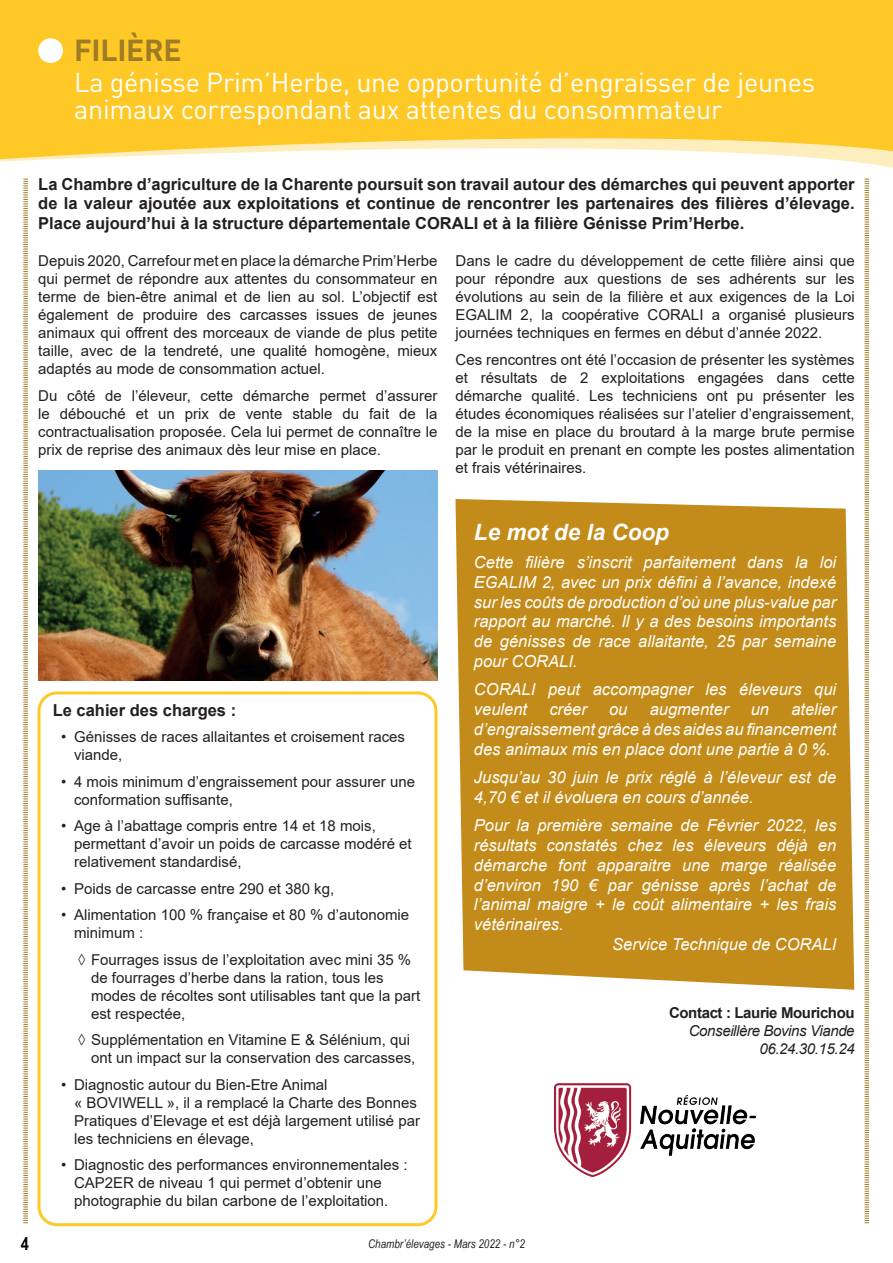
<style>
.page{position:relative;width:893px;height:1263px;background:#fff}
.page>*{position:absolute;margin:0;border:0;box-sizing:border-box;transform-origin:0 0}
.t1{font:700 30px "DINOT";letter-spacing:-.01em;color:#9f7b25}
.t2{font:27px/27px "DINOT";letter-spacing:-.01em;color:#fff}
.t3{font:italic 700 22.5px "Arial";color:#fff}
.t4{font:700 18px "Arial Narrow";color:#000}
.t5{font:italic 16.5px/19.8px "Arial";color:#fff;text-align:justify}
.t6{font:700 16.5px/19.8px "Arial";color:#231f20;text-align:justify}
.t7{font:15px/18px "Arial";color:#231f20}
.t8{font:italic 15px/18px "Arial";letter-spacing:-.025em;color:#231f20;text-align:right}
.t9{font:700 15px "Arial";letter-spacing:-.025em;color:#231f20}
.t10{font:italic 12px "Arial Narrow";color:#231f20}
</style>
<div class="page">
<svg style="left:0;top:0;width:893px;height:159px;background:#fecd37"></svg>
<div style="left:38px;top:691px;width:399px;height:535px;border:3px solid #fec927;border-radius:18px"></div>
<div style="left:38px;top:38px;width:25px;height:25px;background:#fff;border-radius:50%"></div>
<svg style="left:864px;top:178px;width:6px;height:1045px"></svg>
<svg style="left:23px;top:178px;width:5px;height:1045px"></svg>
<div style="left:455px;top:499px;width:399px;height:491px;background:#c38c1a"></div>
<img style="left:555px;top:1083px;width:200px;height:93px">
<img style="left:39px;top:470px;width:399px;height:210px">
<h1 class="t1" style="left:74px;top:31px;width:109px">FILIÈRE</h1>
<h2 class="t2" style="left:74px;top:69px;width:743px">La génisse Prim’Herbe, une opportunité d’engraisser de jeunes animaux correspondant aux attentes du consommateur</h2>
<p class="t6" style="left:38px;top:174px;width:818px">La Chambre d’agriculture de la Charente poursuit son travail autour des démarches qui peuvent apporter de la valeur ajoutée aux exploitations et continue de rencontrer les partenaires des filières d’élevage.<br>Place aujourd’hui à la structure départementale CORALI et à la filière Génisse Prim’Herbe.</p>
<p class="t7" style="left:38px;top:252px;width:401px;text-align:justify">Depuis 2020, Carrefour met en place la démarche Prim’Herbe qui permet de répondre aux attentes du consommateur en terme de bien-être animal et de lien au sol. L’objectif est également de produire des carcasses issues de jeunes animaux qui offrent des morceaux de viande de plus petite taille, avec de la tendreté, une qualité homogène, mieux adaptés au mode de consommation actuel.</p>
<p class="t7" style="left:38px;top:387px;width:401px;text-align:justify">Du côté de l’éleveur, cette démarche permet d’assurer le débouché et un prix de vente stable du fait de la contractualisation proposée. Cela lui permet de connaître le prix de reprise des animaux dès leur mise en place.</p>
<p class="t7" style="left:455px;top:252px;width:401px;text-align:justify">Dans le cadre du développement de cette filière ainsi que pour répondre aux questions de ses adhérents sur les évolutions au sein de la filière et aux exigences de la Loi EGALIM 2, la coopérative CORALI a organisé plusieurs journées techniques en fermes en début d’année 2022.</p>
<p class="t7" style="left:455px;top:351px;width:401px;text-align:justify">Ces rencontres ont été l’occasion de présenter les systèmes et résultats de 2 exploitations engagées dans cette démarche qualité. Les techniciens ont pu présenter les études économiques réalisées sur l’atelier d’engraissement, de la mise en place du broutard à la marge brute permise par le produit en prenant en compte les postes alimentation et frais vétérinaires.</p>
<p class="t6" style="left:53px;top:700px;width:185px">Le cahier des charges :</p>
<p class="t7" style="left:74px;top:728px;width:332px;text-indent:-13px">• Génisses de races allaitantes et croisement races viande,</p>
<p class="t7" style="left:74px;top:772px;width:342px;text-indent:-13px">• 4 mois minimum d’engraissement pour assurer une conformation suffisante,</p>
<p class="t7" style="left:74px;top:817px;width:339px;text-indent:-13px">• Age à l’abattage compris entre 14 et 18 mois, permettant d’avoir un poids de carcasse modéré et relativement standardisé,</p>
<p class="t7" style="left:61px;top:879px;width:274px">• Poids de carcasse entre 290 et 380 kg,</p>
<p class="t7" style="left:74px;top:906px;width:337px;text-indent:-13px">• Alimentation 100 % française et 80 % d’autonomie minimum :</p>
<p class="t7" style="left:91px;top:950px;width:331px;text-indent:-13px">◊ Fourrages issus de l’exploitation avec mini 35 % de fourrages d’herbe dans la ration, tous les modes de récoltes sont utilisables tant que la part est respectée,</p>
<p class="t7" style="left:91px;top:1031px;width:326px;text-indent:-13px">◊ Supplémentation en Vitamine E &amp; Sélénium, qui ont un impact sur la conservation des carcasses,</p>
<p class="t7" style="left:74px;top:1075px;width:347px;text-indent:-13px">• Diagnostic autour du Bien-Etre Animal<br>« BOVIWELL », il a remplacé la Charte des Bonnes Pratiques d’Elevage et est déjà largement utilisé par les techniciens en élevage,</p>
<p class="t7" style="left:74px;top:1156px;width:335px;text-indent:-13px">• Diagnostic des performances environnementales :<br>CAP2ER de niveau 1 qui permet d’obtenir une photographie du bilan carbone de l’exploitation.</p>
<h3 class="t3" style="left:474px;top:517px;width:197px">Le mot de la Coop</h3>
<p class="t5" style="left:474px;top:552px;width:364px">Cette filière s’inscrit parfaitement dans la loi EGALIM 2, avec un prix défini à l’avance, indexé sur les coûts de production d’où une plus-value par rapport au marché. Il y a des besoins importants de génisses de race allaitante, 25 par semaine pour CORALI.</p>
<p class="t5" style="left:474px;top:680px;width:364px">CORALI peut accompagner les éleveurs qui veulent</p>
<p class="t5" style="left:474px;top:700px;width:364px;text-indent:317px">atelier d’engraissement grâce à des aides au financement des animaux mis en place dont une partie à 0 %.</p>
<p class="t5" style="left:474px;top:767px;width:364px">Jusqu’au 30 juin le prix réglé à l’éleveur est de<br>4,70 € et il évoluera en cours d’année.</p>
<p class="t5" style="left:474px;top:816px;width:364px">Pour la première semaine de Février 2022, les</p>
<p class="t5" style="left:474px;top:835px;width:364px">résultats constatés chez les éleveurs déjà en</p>
<p class="t5" style="left:474px;top:855px;width:364px">démarche font apparaitre une marge réalisée</p>
<p class="t5" style="left:474px;top:875px;width:364px">d’environ 190 € par génisse après l’achat de</p>
<p class="t5" style="left:474px;top:895px;width:364px">l’animal maigre + le coût alimentaire + les frais</p>
<p class="t5" style="left:474px;top:915px;width:91px">vétérinaires.</p>
<p class="t5" style="left:612px;top:934px;width:226px">Service Technique de CORALI</p>
<p class="t5" style="left:549px;top:700px;width:39px">créer</p>
<p class="t5" style="left:609px;top:700px;width:20px">ou</p>
<p class="t5" style="left:650px;top:700px;width:80px">augmenter</p>
<p class="t5" style="left:751px;top:700px;width:20px">un</p>
<p class="t9" style="left:669px;top:1002px;width:187px">Contact : Laurie Mourichou</p>
<p class="t8" style="left:689px;top:1022px;width:167px">Conseillère Bovins Viande<br>06.24.30.15.24</p>
<p class="t4" style="left:21px;top:1230px;width:10px">4</p>
<p class="t10" style="left:368px;top:1235px;width:158px">Chambr’élevages - Mars 2022 - n°2</p>
</div>
